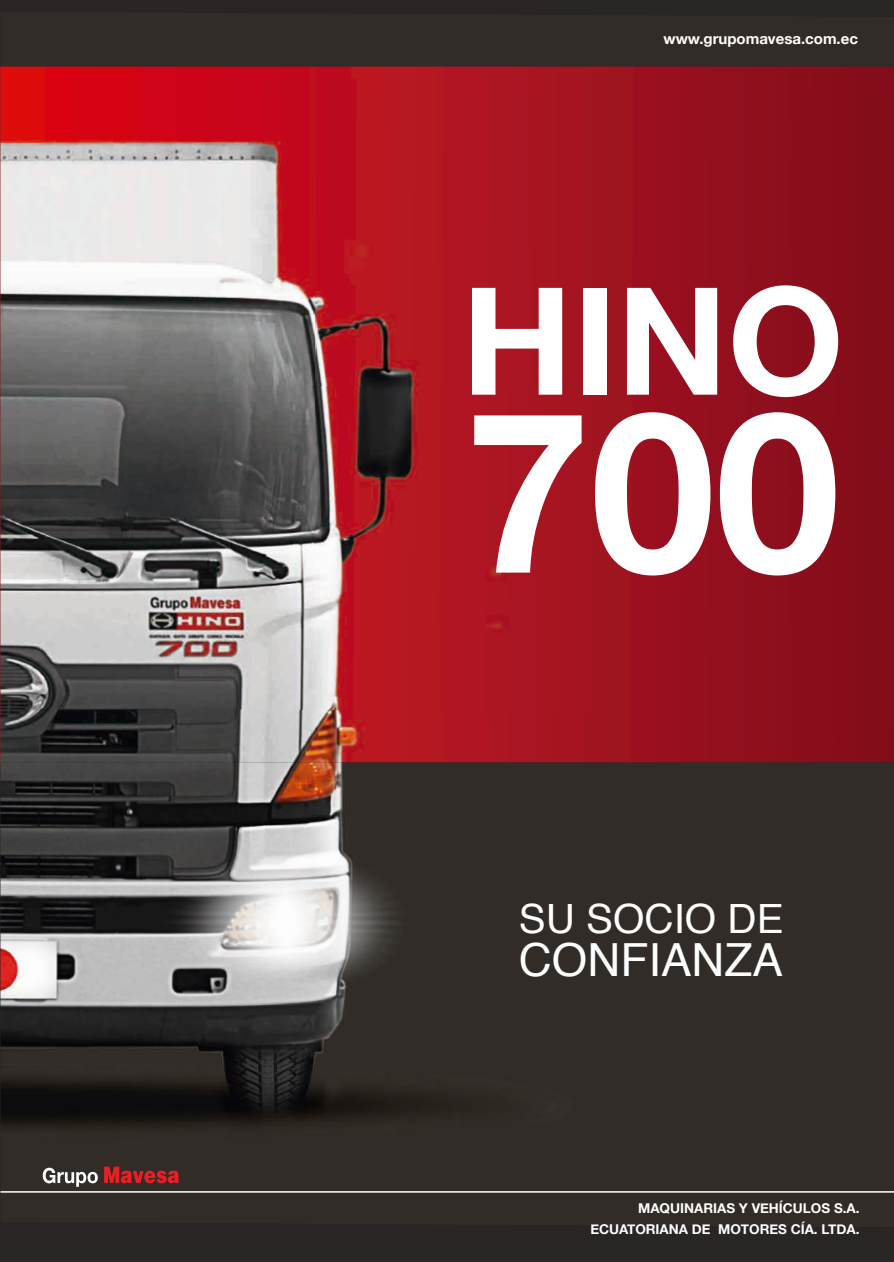
<style>
.page{position:relative;width:894px;height:1262px;background:#fff}
.page>*{position:absolute;margin:0;border:0;box-sizing:border-box;transform-origin:0 0}
.t1{font:700 224.4px "Helvetica Neue";color:#fff}
.t2{font:700 149.55px "Helvetica Neue";color:#fff}
.t3{font:45.6px "Helvetica";color:#fff}
.t4{font:40.35px "Helvetica";color:#fff}
.t5{font:700 15px "Helvetica Neue";color:#fff}
.t6{font:700 13.5px/21.1px "Helvetica Neue";color:#fff;text-align:right}
</style>
<div class="page">
<div style="left:0;top:0;width:893px;height:1261px;background:#312c27"></div>
<img style="left:0;top:66px;width:528px;height:1px">
<img style="left:528px;top:66px;width:365px;height:1px">
<img style="left:0;top:762px;width:893px;height:431px">
<img style="left:0;top:67px;width:315px;height:317px">
<img style="left:315px;top:67px;width:316px;height:319px">
<img style="left:631px;top:67px;width:262px;height:375px">
<img style="left:0;top:384px;width:316px;height:324px">
<img style="left:313px;top:386px;width:319px;height:322px">
<img style="left:629px;top:442px;width:264px;height:320px">
<img style="left:0;top:708px;width:630px;height:54px">
<svg style="left:104px;top:1166px;width:75px;height:17px"></svg>
<svg style="left:43px;top:1167px;width:55px;height:19px"></svg>
<hr style="left:0;top:1191px;width:893px;height:1px;background:#fff">
<p class="t5" style="left:663px;top:27px;width:196px">www.grupomavesa.com.ec</p>
<h2 class="t2" style="left:461px;top:224px;width:383px">HINO</h2>
<h1 class="t1" style="left:465px;top:316px;width:376px">700</h1>
<h3 class="t4" style="left:519px;top:888px;width:266px">SU SOCIO DE</h3>
<h3 class="t3" style="left:519px;top:924px;width:265px">CONFIANZA</h3>
<p class="t6" style="left:590px;top:1198px;width:271px">MAQUINARIAS Y VEHÍCULOS S.A.<br>ECUATORIANA DE MOTORES CÍA. LTDA.</p>
</div>
